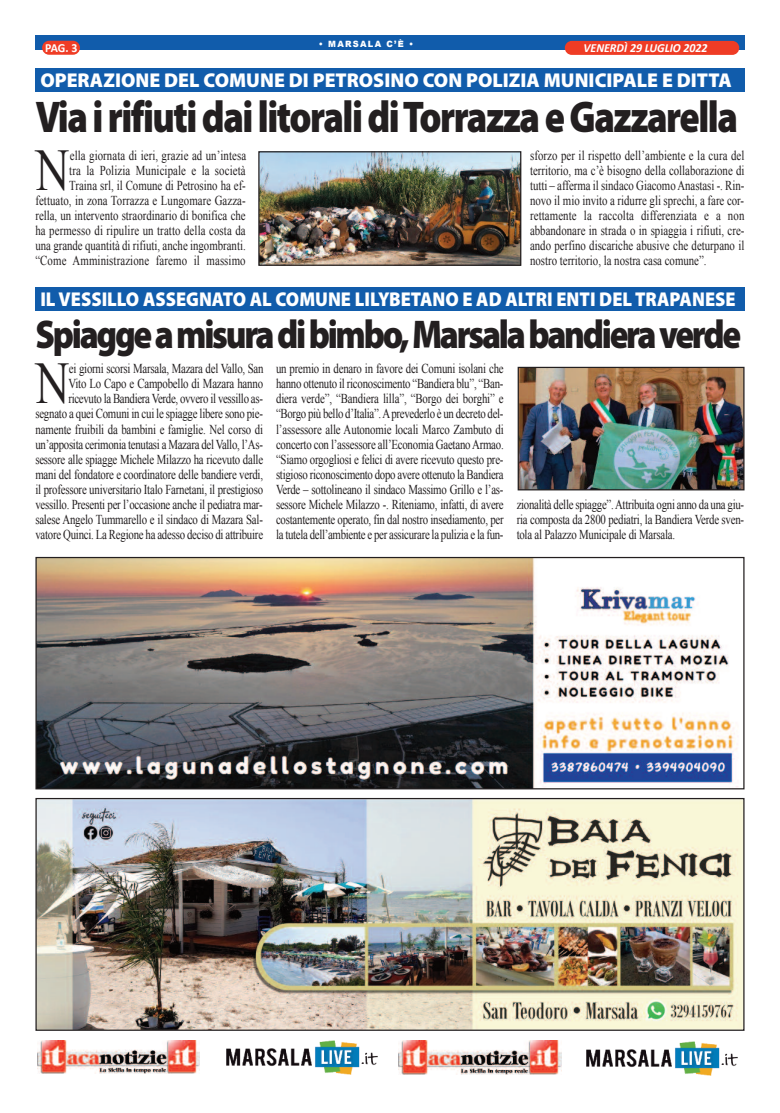
<style>
.page{position:relative;width:780px;height:1113px;background:#fff}
.page>*{position:absolute;margin:0;border:0;box-sizing:border-box;transform-origin:0 0}
.t1{font:59px "Times New Roman";color:#231f20;scale:.8 1}
.t2{font:900 44.62px "Myriad Pro";letter-spacing:-.04em;color:#231f20;scale:.84 1}
.t3{font:900 40.25px "Myriad Pro";letter-spacing:-.065em;color:#231f20;scale:.87 1}
.t4{font:900 20px "Myriad Pro";color:#fff;scale:.92 1}
.t5{font:900 20px "Myriad Pro";color:#fff}
.t6{font:13.62px/15px "Times New Roman";letter-spacing:-.02em;color:#231f20;text-align:justify;scale:.8 1}
.t7{font:13.62px/15px "Times New Roman";letter-spacing:.005em;color:#231f20;text-align:right;scale:.8 1}
.t8{font:italic 700 12.38px "Calibri";color:#fff;scale:.96 1}
.t9{font:700 12.38px "Calibri";color:#fff;scale:.96 1}
.t10{font:900 8.62px "Arial";letter-spacing:.15em;color:#fff;scale:.96 1}
</style>
<div class="page">
<div style="left:35px;top:35px;width:709px;height:14px;background:#115cab"></div>
<div style="left:42px;top:41px;width:38px;height:14px;background:#ef3c25;border-radius:7px"></div>
<div style="left:564px;top:41px;width:175px;height:14px;background:#ef3c25;border-radius:7px"></div>
<img style="left:37px;top:1040px;width:163px;height:33px">
<img style="left:226px;top:1040px;width:152px;height:35px">
<img style="left:399px;top:1041px;width:162px;height:33px">
<img style="left:586px;top:1041px;width:152px;height:35px">
<img style="left:37px;top:800px;width:705px;height:228px">
<div style="left:35px;top:798px;width:709px;height:232px;border:1px solid #231f20"></div>
<img style="left:37px;top:559px;width:701px;height:228px">
<div style="left:35px;top:557px;width:709px;height:232px;border:1px solid #231f20"></div>
<div style="left:35px;top:68px;width:709px;height:24px;background:#115cab"></div>
<div style="left:35px;top:287px;width:709px;height:23px;background:#115cab"></div>
<img style="left:260px;top:153px;width:259px;height:111px">
<div style="left:258px;top:151px;width:263px;height:115px;border:1px solid #231f20"></div>
<img style="left:519px;top:369px;width:223px;height:119px">
<div style="left:517px;top:367px;width:227px;height:123px;border:1px solid #231f20"></div>
<p class="t10" style="left:319px;top:37px;width:100px">• MARSALA C’È •</p>
<p class="t9" style="left:45px;top:43px;width:35px">PAG. 3</p>
<p class="t8" style="left:583px;top:42px;width:131px">VENERDÌ 29 LUGLIO 2022</p>
<h3 class="t5" style="left:40px;top:73px;width:692px">OPERAZIONE DEL COMUNE DI PETROSINO CON POLIZIA MUNICIPALE E DITTA</h3>
<h2 class="t2" style="left:35px;top:101px;width:837px">Via i rifiuti dai litorali diTorrazza e Gazzarella</h2>
<p class="t7" style="left:35px;top:147px;width:265px">ella giornata di ieri, grazie ad un’intesa<br>tra la Polizia Municipale e la società<br>Traina srl, il Comune di Petrosino ha ef&shy;fettuato, in zona Torrazza e Lungomare Gazza&shy;rella, un intervento straordinario di bonifica che ha permesso di ripulire un tratto della costa da una grande quantità di rifiuti, anche ingombranti. “Come Amministrazione faremo il massimo</p>
<p class="t6" style="left:530px;top:147px;width:269px">sforzo per il rispetto dell’ambiente e la cura del territorio, ma c’è bisogno della collaborazione di tutti – afferma il sindaco Giacomo Anastasi -. Rin&shy;novo il mio invito a ridurre gli sprechi, a fare cor&shy;rettamente la raccolta differenziata e a non abbandonare in strada o in spiaggia i rifiuti, cre&shy;ando perfino discariche abusive che deturpano il nostro territorio, la nostra casa comune”.</p>
<h1 class="t1" style="left:35px;top:137px;width:44px">N</h1>
<h3 class="t4" style="left:40px;top:291px;width:757px">IL VESSILLO ASSEGNATO AL COMUNE LILYBETANO E AD ALTRI ENTI DEL TRAPANESE</h3>
<h3 class="t3" style="left:35px;top:319px;width:812px">Spiaggeamisuradibimbo,Marsalabandieraverde</h3>
<p class="t6" style="left:35px;top:361px;width:287px;text-align:right">ei giorni scorsi Marsala, Mazara del Vallo, San<br>Vito Lo Capo e Campobello di Mazara hanno ricevuto la Bandiera Verde, ovvero il vessillo as&shy;segnato a quei Comuni in cui le spiagge libere sono pie&shy;namente fruibili da bambini e famiglie. Nel corso di un’apposita cerimonia tenutasi a Mazara del Vallo, l’As&shy;sessore alle spiagge Michele Milazzo ha ricevuto dalle mani del fondatore e coordinatore delle bandiere verdi, il professore universitario Italo Farnetani, il prestigioso vessillo. Presenti per l’occasione anche il pediatra mar&shy;salese Angelo Tummarello e il sindaco di Mazara Sal&shy;vatore Quinci. La Regione ha adesso deciso di attribuire</p>
<p class="t6" style="left:276px;top:361px;width:286px">un premio in denaro in favore dei Comuni isolani che hanno ottenuto il riconoscimento “Bandiera blu”, “Ban&shy;diera verde”, “Bandiera lilla”, “Borgo dei borghi” e “Borgo più bello d’Italia”.Aprevederlo è un decreto del&shy;l’assessore alle Autonomie locali Marco Zambuto di concerto con l’assessore all’Economia GaetanoArmao. “Siamo orgogliosi e felici di avere ricevuto questo pre&shy;stigioso riconoscimento dopo avere ottenuto la Bandiera Verde – sottolineano il sindaco Massimo Grillo e l’as&shy;sessore Michele Milazzo -. Riteniamo, infatti, di avere costantemente operato, fin dal nostro insediamento, per la tutela dell’ambiente e per assicurare la pulizia e la fun-</p>
<h1 class="t1" style="left:35px;top:351px;width:44px">N</h1>
<p class="t6" style="left:516px;top:496px;width:286px">zionalità delle spiagge”.Attribuita ogni anno da una giu&shy;ria composta da 2800 pediatri, la Bandiera Verde sven&shy;tola al Palazzo Municipale di Marsala.</p>
</div>
